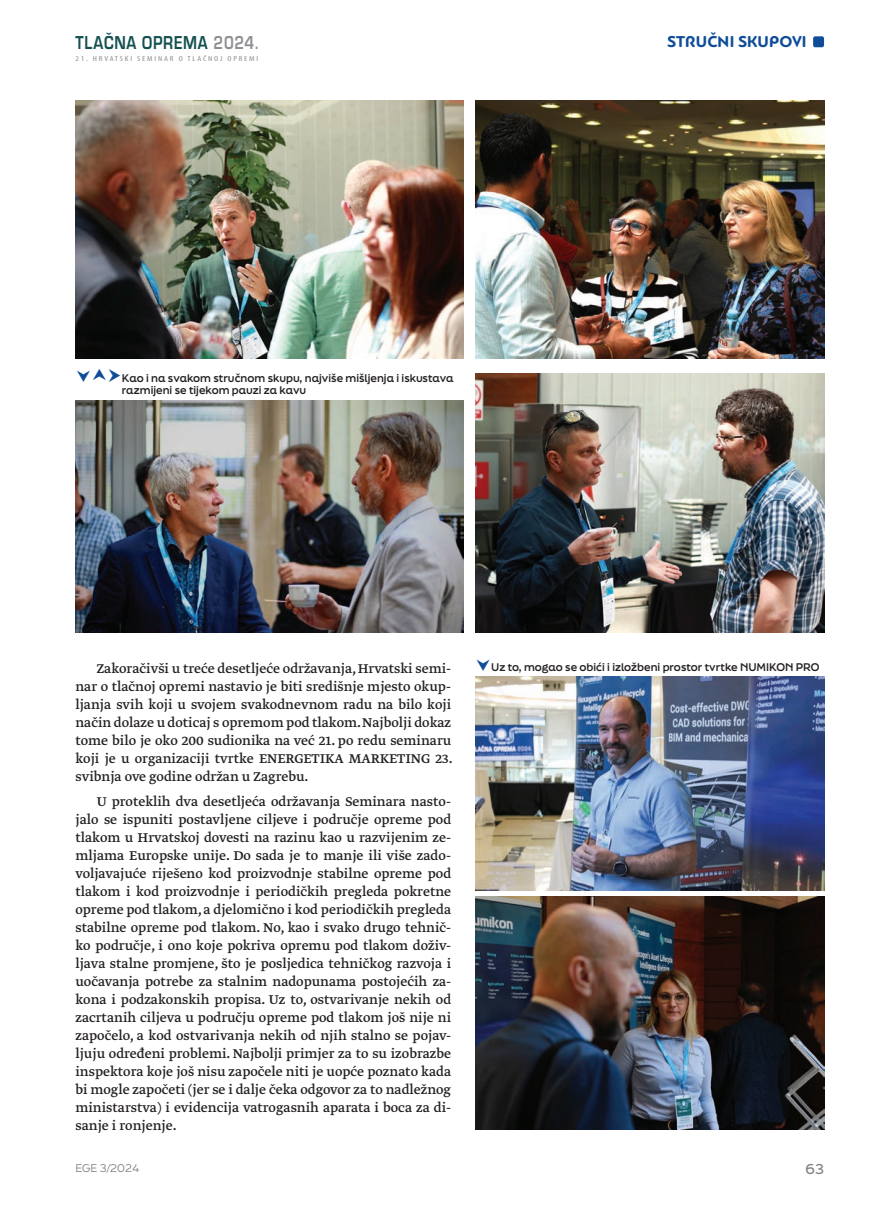
<style>
.page{position:relative;width:879px;height:1207px;background:#fff}
.page>*{position:absolute;margin:0;border:0;box-sizing:border-box;transform-origin:0 0}
.t1{font:700 19.35px "Eurostile TOT";letter-spacing:.05em;color:#155050;scale:.8 1}
.t2{font:700 16.5px "PF Bague Round Pro";letter-spacing:.01em;color:#0f4d99}
.t3{font:15px/18px "Greta Text Pro Regular Plus";color:#231f20;text-align:justify}
.t4{font:500 13.5px "Final Six";color:#808285}
.t5{font:700 10.5px/12.6px "Final Six";color:#231f20}
.t6{font:10.5px "Final Six";color:#808285}
.t7{font:condensed 7.2px "Myriad Pro";letter-spacing:.2em;color:#8d8f92;scale:1.25 1}
.s1{color:#8d8f92}
</style>
<div class="page">
<div style="left:813px;top:36px;width:11px;height:11px;background:#0f4d99;border-radius:2px"></div>
<img style="left:75px;top:100px;width:388px;height:259px">
<img style="left:475px;top:100px;width:349px;height:259px">
<img style="left:75px;top:400px;width:388px;height:233px">
<img style="left:475px;top:374px;width:349px;height:259px">
<img style="left:475px;top:676px;width:349px;height:215px">
<img style="left:475px;top:896px;width:349px;height:233px">
<p class="t1" style="left:75px;top:33px;width:230px">TLAČNA OPREMA <span class="s1">2024.</span></p>
<p class="t2" style="left:667px;top:32px;width:141px">STRUČNI SKUPOVI</p>
<p class="t7" style="left:75px;top:54px;width:148px">21. HRVATSKI SEMINAR O TLAČNOJ OPREMI</p>
<p class="t5" style="left:122px;top:371px;width:333px">Kao i na svakom stručnom skupu, najviše mišljenja i iskustava razmijeni se tijekom pauzi za kavu</p>
<p class="t3" style="left:75px;top:660px;width:379px;text-indent:21px">Zakoračivši u treće desetljeće održavanja, Hrvatski semi&shy;nar o tlačnoj opremi nastavio je biti središnje mjesto okup&shy;ljanja svih koji u svojem svakodnevnom radu na bilo koji način dolaze u doticaj s opremom pod tlakom. Najbolji dokaz tome bilo je oko 200 sudionika na već 21. po redu seminaru koji je u organizaciji tvrtke ENERGETIKA MARKETING 23. svibnja ove godine održan u Zagrebu.</p>
<p class="t3" style="left:75px;top:792px;width:377px;text-indent:21px">U proteklih dva desetljeća održavanja Seminara nasto&shy;jalo se ispuniti postavljene ciljeve i područje opreme pod tlakom u Hrvatskoj dovesti na razinu kao u razvijenim ze&shy;mljama Europske unije. Do sada je to manje ili više zado&shy;voljavajuće riješeno kod proizvodnje stabilne opreme pod tlakom i kod proizvodnje i periodičkih pregleda pokretne opreme pod tlakom, a djelomično i kod periodičkih pregleda stabilne opreme pod tlakom. No, kao i svako drugo tehnič&shy;ko područje, i ono koje pokriva opremu pod tlakom doživ&shy;ljava stalne promjene, što je posljedica tehničkog razvoja i uočavanja potrebe za stalnim nadopunama postojećih za&shy;kona i podzakonskih propisa. Uz to, ostvarivanje nekih od zacrtanih ciljeva u području opreme pod tlakom još nije ni započelo, a kod ostvarivanja nekih od njih stalno se pojav&shy;ljuju određeni problemi. Najbolji primjer za to su izobrazbe inspektora koje još nisu započele niti je uopće poznato kada bi mogle započeti (jer se i dalje čeka odgovor za to nadležnog ministarstva) i evidencija vatrogasnih aparata i boca za di&shy;sanje i ronjenje.</p>
<p class="t5" style="left:491px;top:660px;width:330px">Uz to, mogao se obići i izložbeni prostor tvrtke NUMIKON PRO</p>
<p class="t6" style="left:75px;top:1160px;width:66px">EGE 3/2024</p>
<p class="t4" style="left:805px;top:1159px;width:20px">63</p>
</div>
